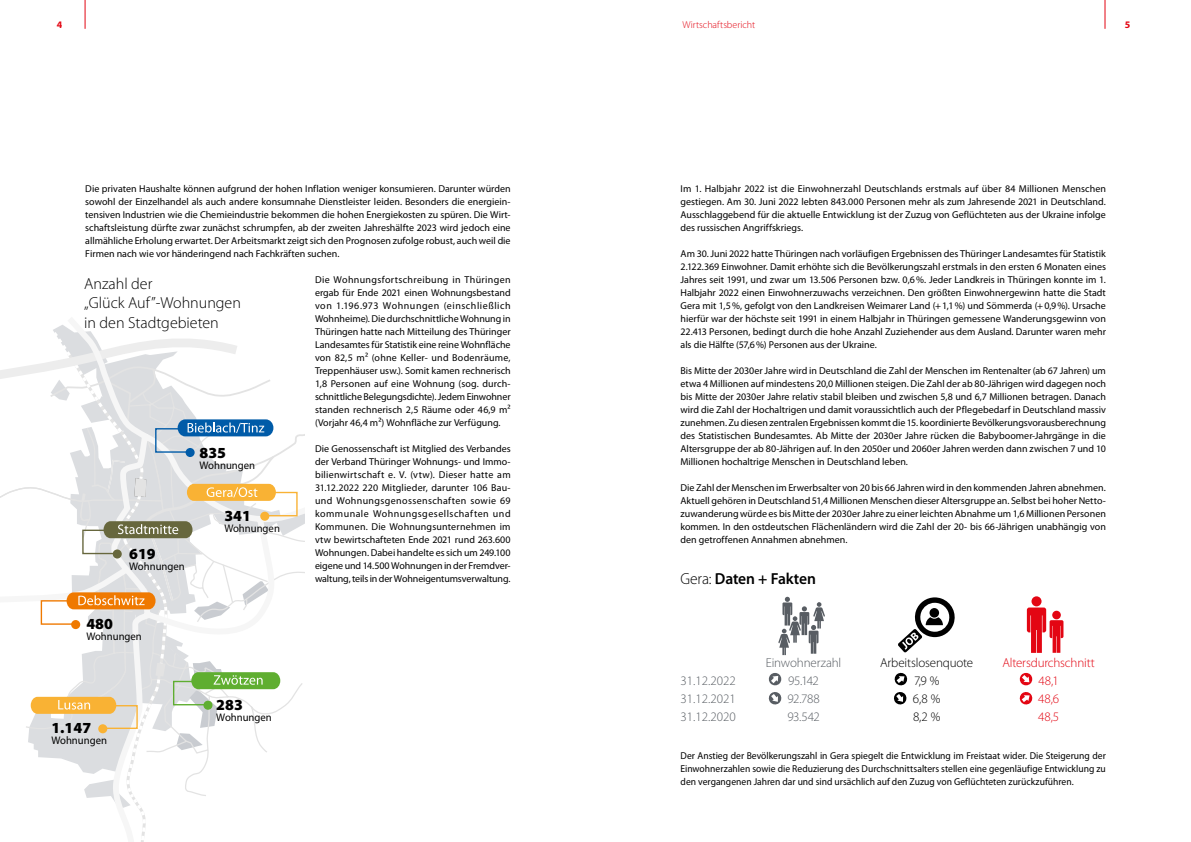
<style>
.page{position:relative;width:1191px;height:842px;background:#fff}
.page>*{position:absolute;margin:0;border:0;box-sizing:border-box;transform-origin:0 0}
.t1{font:300 16px/19.2px "Myriad Pro";color:#000}
.t2{font:600 16px "Myriad Pro";letter-spacing:-.01em;color:#000}
.t3{font:900 15.4px "Myriad Pro";color:#000}
.t4{font:300 13px "Myriad Pro";letter-spacing:-.005em;color:#585d63}
.t5{font:300 13px "Myriad Pro";letter-spacing:-.015em;color:#e30613}
.t6{font:300 13px "Myriad Pro";letter-spacing:-.01em;color:#000}
.t7{font:11px "Myriad Pro";color:#000}
.t8{font:10px/13px "Myriad Pro";color:#000;text-align:justify}
.t9{font:10px/13px "Myriad Pro";color:#000;text-align:justify;scale:.96 1}
.t10{font:300 10px "Myriad Pro";letter-spacing:-.005em;color:#e30613}
.t11{font:700 10px "Myriad Pro";color:#e30613}
.s1{font-weight:300}
</style>
<div class="page">
<svg style="left:85px;top:0;width:1px;height:29px"></svg>
<svg style="left:1104px;top:0;width:1px;height:29px"></svg>
<svg style="left:0;top:325px;width:305px;height:517px"></svg>
<div style="left:203px;top:701px;width:9px;height:9px;background:#5fae30;border-radius:50%"></div>
<svg style="left:768px;top:673px;width:14px;height:32px"></svg>
<svg style="left:778px;top:597px;width:47px;height:58px"></svg>
<div style="left:1031px;top:596px;width:10px;height:10px;background:#e30613;border-radius:50%"></div>
<svg style="left:1026px;top:607px;width:37px;height:46px"></svg>
<svg style="left:894px;top:672px;width:14px;height:33px"></svg>
<svg style="left:1019px;top:672px;width:14px;height:33px"></svg>
<svg style="left:898px;top:597px;width:57px;height:56px"></svg>
<p class="t10" style="left:682px;top:19px;width:74px">Wirtschaftsbericht</p>
<p class="t11" style="left:57px;top:19px;width:7px">4</p>
<p class="t11" style="left:1125px;top:19px;width:7px">5</p>
<p class="t8" style="left:85px;top:182px;width:427px">Die privaten Haushalte können aufgrund der hohen Inflation weniger konsumieren. Darunter würden sowohl der Einzelhandel als auch andere konsumnahe Dienstleister leiden. Besonders die energiein&shy;tensiven Industrien wie die Chemieindustrie bekommen die hohen Energiekosten zu spüren. Die Wirt&shy;schaftsleistung dürfte zwar zunächst schrumpfen, ab der zweiten Jahreshälfte 2023 wird jedoch eine allmähliche Erholung erwartet. Der Arbeitsmarkt zeigt sich den Prognosen zufolge robust, auch weil die Firmen nach wie vor händeringend nach Fachkräften suchen.</p>
<p class="t8" style="left:315px;top:273px;width:197px">Die Wohnungsfortschreibung in Thüringen ergab für Ende 2021 einen Wohnungsbestand von 1.196.973 Wohnungen (einschließlich Wohnheime). Die durchschnittliche Wohnung in Thüringen hatte nach Mitteilung des Thüringer Landesamtes für Statistik eine reine Wohnfläche von 82,5 m² (ohne Keller- und Bodenräume, Treppenhäuser usw.). Somit kamen rechnerisch 1,8 Personen auf eine Wohnung (sog. durch&shy;schnittliche Belegungsdichte). Jedem Einwohner standen rechnerisch 2,5 Räume oder 46,9 m² (Vorjahr 46,4 m²) Wohnfläche zur Verfügung.</p>
<p class="t8" style="left:315px;top:442px;width:197px">Die Genossenschaft ist Mitglied des Verbandes der Verband Thüringer Wohnungs- und Immo&shy;bilienwirtschaft e. V. (vtw). Dieser hatte am 31.12.2022 220 Mitglieder, darunter 106 Bau&shy;und Wohnungsgenossenschaften sowie 69 kommunale Wohnungsgesellschaften und Kommunen. Die Wohnungsunternehmen im vtw bewirtschafteten Ende 2021 rund 263.600<br>Wohnungen. Dabei handelte es sich um 249.100 eigene und 14.500 Wohnungen in der Fremdver&shy;waltung, teils in der Wohneigentumsverwaltung.</p>
<h1 class="t1" style="left:84px;top:274px;width:158px">Anzahl der<br>„Glück Auf”-Wohnungen in den Stadtgebieten</h1>
<h2 class="t3" style="left:200px;top:442px;width:28px">835</h2>
<p class="t7" style="left:200px;top:458px;width:57px">Wohnungen</p>
<h2 class="t3" style="left:224px;top:505px;width:28px">341</h2>
<p class="t7" style="left:224px;top:521px;width:57px">Wohnungen</p>
<h2 class="t3" style="left:129px;top:543px;width:28px">619</h2>
<p class="t7" style="left:129px;top:559px;width:57px">Wohnungen</p>
<h2 class="t3" style="left:86px;top:614px;width:28px">480</h2>
<p class="t7" style="left:86px;top:630px;width:57px">Wohnungen</p>
<h2 class="t3" style="left:51px;top:718px;width:41px">1.147</h2>
<p class="t7" style="left:51px;top:734px;width:57px">Wohnungen</p>
<h2 class="t3" style="left:216px;top:694px;width:28px">283</h2>
<p class="t7" style="left:216px;top:710px;width:57px">Wohnungen</p>
<p class="t8" style="left:680px;top:182px;width:427px">Im 1. Halbjahr 2022 ist die Einwohnerzahl Deutschlands erstmals auf über 84 Millionen Menschen gestiegen. Am 30. Juni 2022 lebten 843.000 Personen mehr als zum Jahresende 2021 in Deutschland.<br>Ausschlaggebend für die aktuelle Entwicklung ist der Zuzug von Geflüchteten aus der Ukraine infolge des russischen Angriffskriegs.</p>
<p class="t8" style="left:680px;top:247px;width:427px">Am 30. Juni 2022 hatte Thüringen nach vorläufigen Ergebnissen des Thüringer Landesamtes für Statistik 2.122.369 Einwohner. Damit erhöhte sich die Bevölkerungszahl erstmals in den ersten 6 Monaten eines Jahres seit 1991, und zwar um 13.506 Personen bzw. 0,6%. Jeder Landkreis in Thüringen konnte im 1.<br>Halbjahr 2022 einen Einwohnerzuwachs verzeichnen. Den größten Einwohnergewinn hatte die Stadt Gera mit 1,5%, gefolgt von den Landkreisen Weimarer Land (+1,1%) und Sömmerda (+0,9%). Ursache hierfür war der höchste seit 1991 in einem Halbjahr in Thüringen gemessene Wanderungsgewinn von 22.413 Personen, bedingt durch die hohe Anzahl Zuziehender aus dem Ausland. Darunter waren mehr als die Hälfte (57,6%) Personen aus der Ukraine.</p>
<p class="t8" style="left:680px;top:364px;width:427px">Bis Mitte der 2030er Jahre wird in Deutschland die Zahl der Menschen im Rentenalter (ab 67 Jahren) um etwa 4 Millionen auf mindestens 20,0 Millionen steigen. Die Zahl der ab 80-Jährigen wird dagegen noch bis Mitte der 2030er Jahre relativ stabil bleiben und zwischen 5,8 und 6,7 Millionen betragen. Danach wird die Zahl der Hochaltrigen und damit voraussichtlich auch der Pflegebedarf in Deutschland massiv zunehmen. Zu diesen zentralen Ergebnissen kommt die 15. koordinierte Bevölkerungsvorausberechnung des Statistischen Bundesamtes. Ab Mitte der 2030er Jahre rücken die Babyboomer-Jahrgänge in die Altersgruppe der ab 80-Jährigen auf. In den 2050er und 2060er Jahren werden dann zwischen 7 und 10<br>Millionen hochaltrige Menschen in Deutschland leben.</p>
<p class="t8" style="left:680px;top:481px;width:427px">Die Zahl der Menschen im Erwerbsalter von 20 bis 66 Jahren wird in den kommenden Jahren abnehmen.<br>Aktuell gehören in Deutschland 51,4 Millionen Menschen dieser Altersgruppe an. Selbst bei hoher Netto&shy;zuwanderung würde es bis Mitte der 2030er Jahre zu einer leichten Abnahme um 1,6 Millionen Personen kommen. In den ostdeutschen Flächenländern wird die Zahl der 20- bis 66-Jährigen unabhängig von den getroffenen Annahmen abnehmen.</p>
<h1 class="t2" style="left:680px;top:568px;width:137px"><span class="s1">Gera:</span> Daten + Fakten</h1>
<h3 class="t4" style="left:766px;top:654px;width:77px">Einwohnerzahl</h3>
<h3 class="t6" style="left:880px;top:654px;width:95px">Arbeitslosenquote</h3>
<h3 class="t5" style="left:1002px;top:654px;width:94px">Altersdurchschnitt</h3>
<h3 class="t4" style="left:680px;top:672px;width:57px">31.12.2022</h3>
<h3 class="t4" style="left:788px;top:672px;width:32px">95.142</h3>
<h3 class="t6" style="left:914px;top:672px;width:27px">7,9 %</h3>
<h3 class="t5" style="left:1038px;top:672px;width:22px">48,1</h3>
<h3 class="t4" style="left:680px;top:690px;width:57px">31.12.2021</h3>
<h3 class="t4" style="left:787px;top:690px;width:34px">92.788</h3>
<h3 class="t6" style="left:913px;top:690px;width:29px">6,8 %</h3>
<h3 class="t5" style="left:1038px;top:690px;width:23px">48,6</h3>
<h3 class="t4" style="left:680px;top:708px;width:57px">31.12.2020</h3>
<h3 class="t4" style="left:787px;top:708px;width:34px">93.542</h3>
<h3 class="t6" style="left:913px;top:708px;width:29px">8,2 %</h3>
<h3 class="t5" style="left:1038px;top:708px;width:23px">48,5</h3>
<p class="t9" style="left:680px;top:749px;width:444px">Der Anstieg der Bevölkerungszahl in Gera spiegelt die Entwicklung im Freistaat wider. Die Steigerung der Einwohnerzahlen sowie die Reduzierung des Durchschnittsalters stellen eine gegenläufige Entwicklung zu den vergangenen Jahren dar und sind ursächlich auf den Zuzug von Geflüchteten zurückzuführen.</p>
</div>
